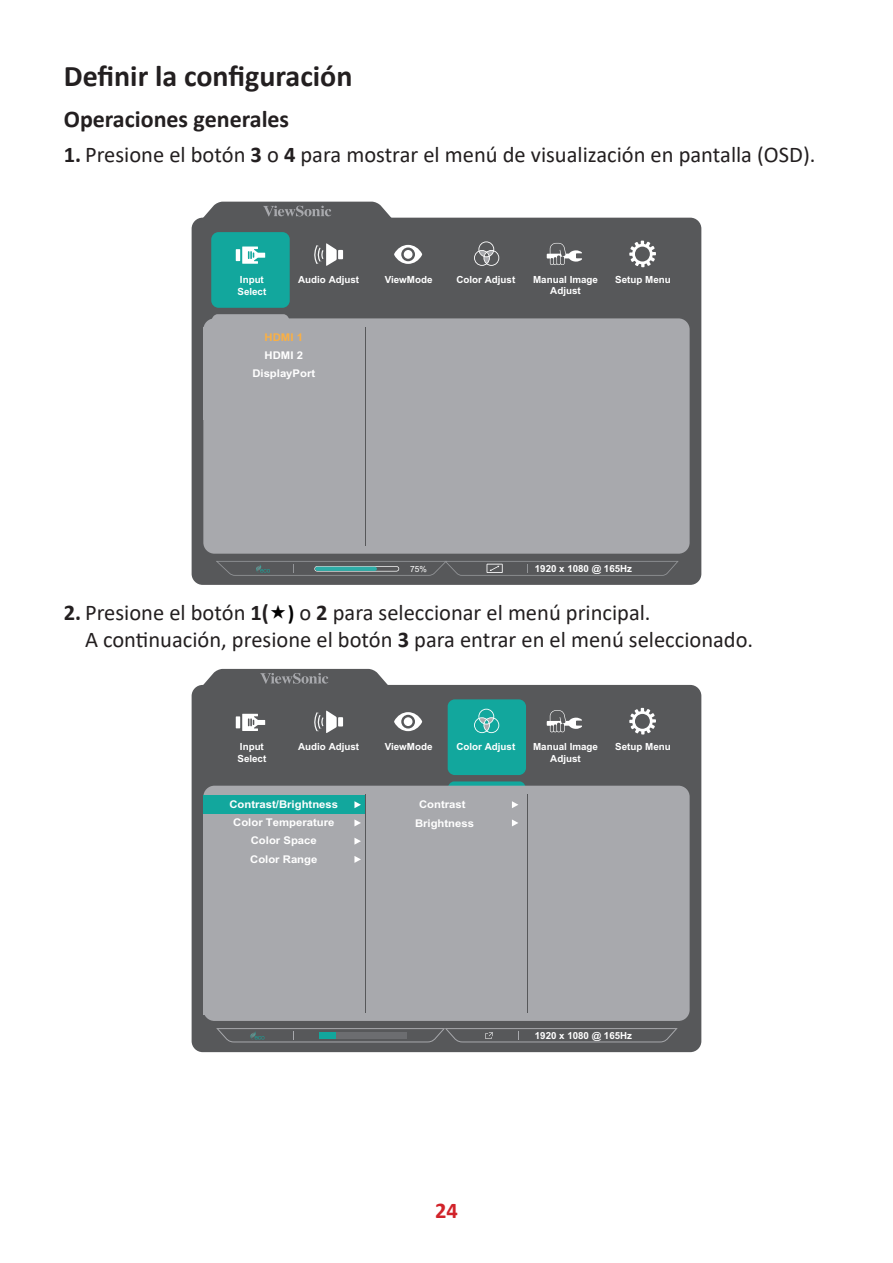
<style>
.page{position:relative;width:893px;height:1263px;background:#fff}
.page>*{position:absolute;margin:0;border:0;box-sizing:border-box;transform-origin:0 0}
.t1{font:700 30px "Calibri";color:#231f20}
.t2{font:700 24px "Calibri";color:#231f20}
.t3{font:22.5px/27px "Calibri";color:#231f20}
.t4{font:700 22.5px "Calibri";color:#d1232a}
.t5{font:700 10.65px/18.3px "Arial";color:#fff;text-align:center;scale:1.06 1}
.t6{font:700 10.65px "Arial";color:#fbb043;scale:1.06 1}
.t7{font:700 9.75px/11.7px "Arial";color:#fff}
.t8{font:8.4px "Arial";color:#fff}
.s1{font-weight:700}
.s2{font-weight:700;font-size:21px;color:#000}
</style>
<div class="page">
<div style="left:192px;top:218px;width:509px;height:367px;background:#57585a;border-radius:11px"></div>
<svg style="left:212px;top:314px;width:77px;height:4px"></svg>
<div style="left:203px;top:318px;width:487px;height:236px;background:#a8a9ad;border-radius:11px"></div>
<div style="left:211px;top:232px;width:79px;height:76px;background:#12a79d;border-radius:7px"></div>
<hr style="left:365px;top:327px;width:1px;height:219px;background:#57585a">
<svg style="left:216px;top:561px;width:463px;height:15px"></svg>
<svg style="left:198px;top:202px;width:198px;height:17px"></svg>
<svg style="left:629px;top:241px;width:27px;height:26px"></svg>
<svg style="left:394px;top:245px;width:28px;height:19px"></svg>
<div style="left:404px;top:250px;width:8px;height:9px;background:#fff;border-radius:50%"></div>
<svg style="left:547px;top:243px;width:35px;height:22px"></svg>
<hr style="left:236px;top:249px;width:4px;height:12px;background:#fff">
<svg style="left:242px;top:246px;width:23px;height:18px"></svg>
<div style="left:338px;top:250px;width:5px;height:9px;background:#fff"></div>
<svg style="left:314px;top:243px;width:23px;height:23px"></svg>
<svg style="left:474px;top:241px;width:25px;height:25px"></svg>
<div style="left:192px;top:685px;width:509px;height:367px;background:#57585a;border-radius:11px"></div>
<svg style="left:448px;top:781px;width:78px;height:5px"></svg>
<div style="left:203px;top:786px;width:487px;height:235px;background:#a8a9ad;border-radius:11px"></div>
<div style="left:448px;top:699px;width:78px;height:76px;background:#12a79d;border-radius:7px"></div>
<svg style="left:354px;top:856px;width:7px;height:7px"></svg>
<svg style="left:354px;top:838px;width:7px;height:7px"></svg>
<svg style="left:354px;top:819px;width:7px;height:7px"></svg>
<div style="left:203px;top:796px;width:162px;height:18px;background:#12a79d"></div>
<svg style="left:354px;top:801px;width:7px;height:7px"></svg>
<svg style="left:512px;top:801px;width:6px;height:7px"></svg>
<svg style="left:512px;top:819px;width:6px;height:7px"></svg>
<div style="left:203px;top:996px;width:162px;height:18px;background:#a8a9ad"></div>
<hr style="left:527px;top:794px;width:1px;height:219px;background:#57585a">
<hr style="left:365px;top:794px;width:1px;height:219px;background:#57585a">
<svg style="left:216px;top:1028px;width:462px;height:14px"></svg>
<svg style="left:198px;top:669px;width:195px;height:17px"></svg>
<svg style="left:629px;top:708px;width:27px;height:26px"></svg>
<svg style="left:474px;top:709px;width:25px;height:24px"></svg>
<svg style="left:394px;top:712px;width:28px;height:19px"></svg>
<div style="left:404px;top:717px;width:8px;height:9px;background:#fff;border-radius:50%"></div>
<svg style="left:547px;top:710px;width:35px;height:22px"></svg>
<hr style="left:236px;top:716px;width:4px;height:12px;background:#fff">
<svg style="left:242px;top:714px;width:23px;height:17px"></svg>
<div style="left:338px;top:717px;width:5px;height:9px;background:#fff"></div>
<svg style="left:314px;top:710px;width:23px;height:23px"></svg>
<h1 class="t1" style="left:64px;top:55px;width:290px">Definir la configuración</h1>
<p class="t2" style="left:64px;top:102px;width:227px">Operaciones generales</p>
<p class="t3" style="left:64px;top:141px;width:753px"><span class="s1">1.</span> Presione el botón <span class="s1">3</span> o <span class="s1">4</span> para mostrar el menú de visualización en pantalla (OSD).</p>
<p class="t7" style="left:237px;top:274px;width:30px">Input<br>Select</p>
<p class="t7" style="left:298px;top:274px;width:63px">Audio Adjust</p>
<p class="t6" style="left:265px;top:329px;width:38px">HDMI 1</p>
<p class="t5" style="left:252px;top:346px;width:61px">HDMI 2<br>DisplayPort</p>
<p class="t7" style="left:385px;top:274px;width:49px">ViewMode</p>
<p class="t7" style="left:456px;top:274px;width:60px">Color Adjust</p>
<p class="t7" style="left:533px;top:273px;width:66px">Manual Image</p>
<p class="t7" style="left:615px;top:274px;width:57px">Setup Menu</p>
<p class="t7" style="left:550px;top:285px;width:32px">Adjust</p>
<p class="t8" style="left:410px;top:563px;width:18px">75%</p>
<p class="t7" style="left:535px;top:562px;width:99px">1920 x 1080 @ 165Hz</p>
<p class="t3" style="left:85px;top:599px;width:670px;text-indent:-21px"><span class="s1">2.</span> Presione el botón <span class="s1">1(</span> <span class="s2">)</span> o <span class="s1">2</span> para seleccionar el menú principal.<br>A continuación, presione el botón <span class="s1">3</span> para entrar en el menú seleccionado.</p>
<p class="t7" style="left:237px;top:741px;width:30px">Input<br>Select</p>
<p class="t7" style="left:298px;top:741px;width:63px">Audio Adjust</p>
<p class="t5" style="left:229px;top:795px;width:104px">Contrast/Brightness<br>Color Temperature<br>Color Space<br>Color Range</p>
<p class="t7" style="left:385px;top:741px;width:49px">ViewMode</p>
<p class="t7" style="left:456px;top:741px;width:60px">Color Adjust</p>
<p class="t7" style="left:533px;top:741px;width:66px">Manual Image</p>
<p class="t7" style="left:615px;top:741px;width:57px">Setup Menu</p>
<p class="t7" style="left:550px;top:752px;width:32px">Adjust</p>
<p class="t5" style="left:415px;top:795px;width:57px;line-height:19.2px">Contrast<br>Brightness</p>
<p class="t4" style="left:435px;top:1194px;width:24px">24</p>
<p class="t7" style="left:535px;top:1030px;width:99px">1920 x 1080 @ 165Hz</p>
</div>
